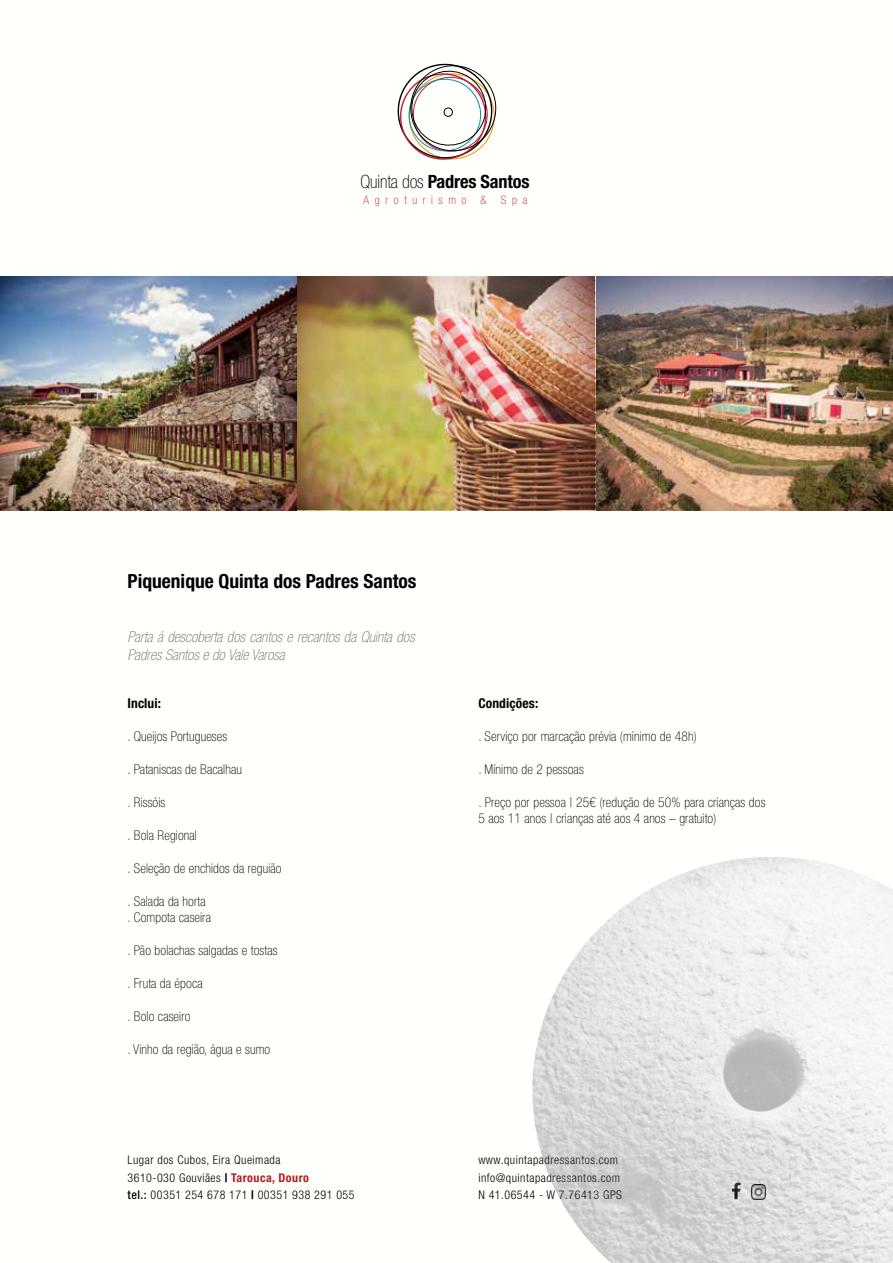
<style>
.page{position:relative;width:893px;height:1263px;background:#fff}
.page>*{position:absolute;margin:0;border:0;box-sizing:border-box;transform-origin:0 0}
.t1{font:700 condensed 19.5px "Helvetica Neue LT Std";color:#000}
.t2{font:700 condensed 18.3px "Helvetica Neue LT Std";letter-spacing:-.01em;color:#000}
.t3{font:italic 100 condensed 15px/18px "Helvetica Neue LT Std";color:#706f6f}
.t4{font:100 condensed 13.5px/16.5px "Helvetica Neue LT Std";letter-spacing:.01em;color:#000}
.t5{font:700 condensed 13.5px "Helvetica Neue LT Std";letter-spacing:.01em;color:#000}
.t6{font:300 condensed 12px/17.5px "Helvetica Neue LT Std";letter-spacing:.04em;color:#000}
.t7{font:100 condensed 11.7px "Helvetica Neue LT Std";letter-spacing:.48em;color:#b71e3f}
.s1{font-weight:100}
.s2{font-weight:700}
.s3{font-weight:700;color:#af1b1b}
.s4{font-weight:500}
</style>
<div class="page">
<img style="left:0;top:276px;width:893px;height:234px">
<svg style="left:397px;top:63px;width:100px;height:97px"></svg>
<div style="left:444px;top:108px;width:8px;height:8px;background:#fff;border-radius:50%"></div>
<div style="left:444px;top:107px;width:9px;height:10px;border:1px solid #000;border-radius:50%"></div>
<img style="left:298px;top:276px;width:297px;height:234px">
<img style="left:532px;top:857px;width:361px;height:406px">
<h2 class="t2" style="left:361px;top:170px;width:170px"><span class="s1">Quinta dos</span> Padres Santos</h2>
<p class="t7" style="left:363px;top:193px;width:165px">Agroturismo &amp; Spa</p>
<h1 class="t1" style="left:128px;top:569px;width:290px">Piquenique Quinta dos Padres Santos</h1>
<p class="t3" style="left:128px;top:628px;width:289px">Parta á descoberta dos cantos e recantos da Quinta dos<br>Padres Santos e do Vale Varosa</p>
<p class="t5" style="left:128px;top:695px;width:35px">Inclui:</p>
<p class="t4" style="left:128px;top:728px;width:101px">. Queijos Portugueses</p>
<p class="t4" style="left:128px;top:761px;width:116px">. Pataniscas de Bacalhau</p>
<p class="t4" style="left:128px;top:794px;width:39px">. Rissóis</p>
<p class="t4" style="left:128px;top:827px;width:71px">. Bola Regional</p>
<p class="t4" style="left:128px;top:860px;width:156px">. Seleção de enchidos da reguião</p>
<p class="t4" style="left:128px;top:893px;width:85px">. Salada da horta . Compota caseira</p>
<p class="t4" style="left:128px;top:942px;width:151px">. Pão bolachas salgadas e tostas</p>
<p class="t4" style="left:128px;top:975px;width:77px">. Fruta da época</p>
<p class="t4" style="left:128px;top:1008px;width:64px">. Bolo caseiro</p>
<p class="t4" style="left:128px;top:1041px;width:144px">. Vinho da região, água e sumo</p>
<p class="t5" style="left:478px;top:695px;width:61px">Condições:</p>
<p class="t4" style="left:478px;top:728px;width:220px">. Serviço por marcação prévia (mínimo de 48h)</p>
<p class="t4" style="left:478px;top:761px;width:107px">. Mínimo de 2 pessoas</p>
<p class="t4" style="left:478px;top:794px;width:289px">. Preço por pessoa | 25€ (redução de 50% para crianças dos<br>5 aos 11 anos | crianças até aos 4 anos – gratuito)</p>
<p class="t6" style="left:128px;top:1151px;width:229px">Lugar dos Cubos, Eira Queimada<br>3610-030 Gouviães <span class="s2">|</span> <span class="s3">Tarouca, Douro<br></span><span class="s4">tel.:</span> 00351 254 678 171 <span class="s2">|</span> 00351 938 291 055</p>
<p class="t6" style="left:478px;top:1151px;width:145px">www.quintapadressantos.com info@quintapadressantos.com<br>N 41.06544 - W 7.76413 GPS</p>
</div>
